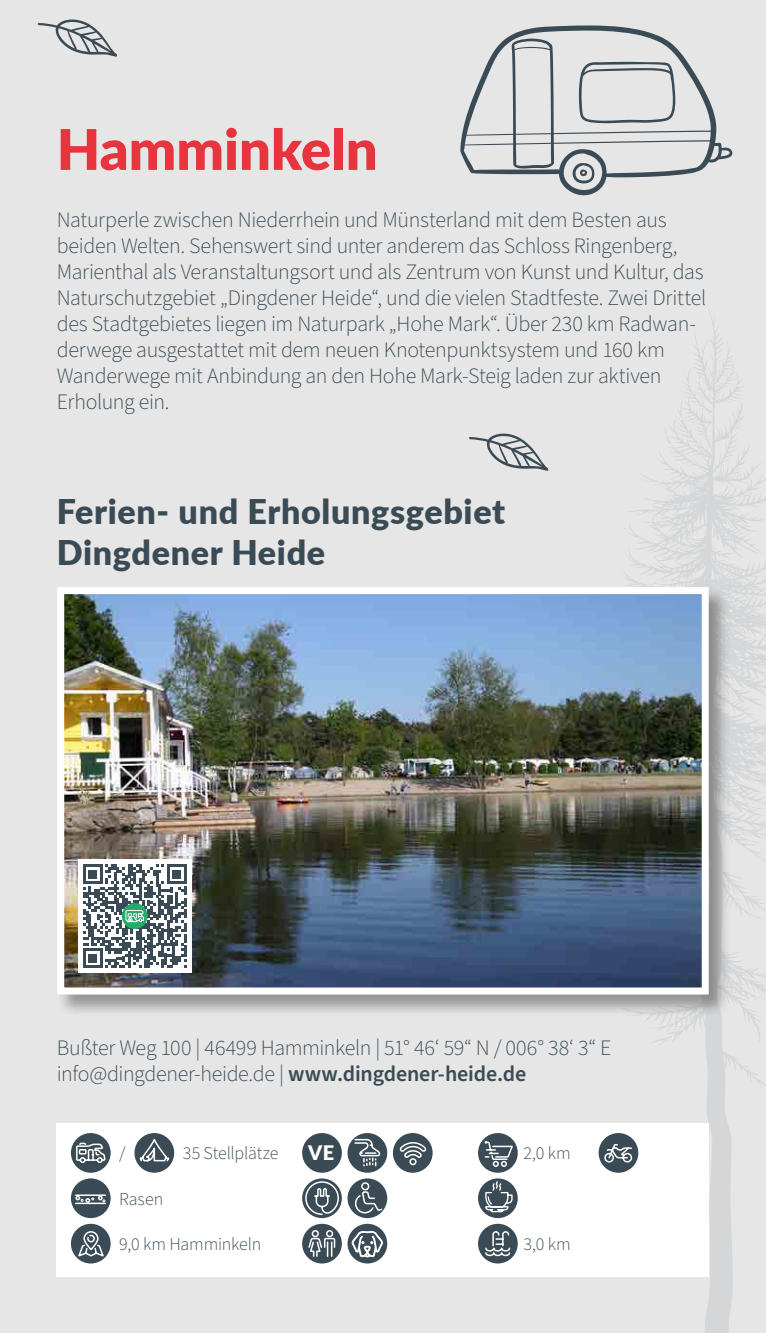
<style>
.page{position:relative;width:766px;height:1333px;background:#fff}
.page>*{position:absolute;margin:0;border:0;box-sizing:border-box;transform-origin:0 0}
.t1{font:900 56px "Lato";color:#e7343f}
.t2{font:900 34px/40.8px "Lato";letter-spacing:.02em;color:#3a4b56}
.t3{font:300 22px/26px "Source Sans Pro";letter-spacing:-.015em;color:#3a4b56}
.t4{font:900 20px "Lato";color:#fff}
.t5{font:300 18px "Source Sans Pro";letter-spacing:-.01em;color:#3a4b56}
.s1{font-weight:600}
</style>
<div class="page">
<div style="left:0;top:0;width:765px;height:1332px;background:#e6e6e6"></div>
<svg style="left:580px;top:311px;width:185px;height:1021px"></svg>
<svg style="left:624px;top:521px;width:8px;height:10px"></svg>
<svg style="left:748px;top:635px;width:5px;height:4px"></svg>
<svg style="left:723px;top:403px;width:6px;height:2px"></svg>
<svg style="left:698px;top:408px;width:2px;height:9px"></svg>
<svg style="left:671px;top:564px;width:4px;height:6px"></svg>
<svg style="left:721px;top:572px;width:7px;height:2px"></svg>
<svg style="left:664px;top:527px;width:6px;height:5px"></svg>
<svg style="left:637px;top:549px;width:9px;height:11px"></svg>
<svg style="left:664px;top:423px;width:5px;height:4px"></svg>
<svg style="left:665px;top:581px;width:11px;height:5px"></svg>
<svg style="left:740px;top:989px;width:23px;height:17px"></svg>
<div style="left:56px;top:586px;width:674px;height:430px;background:#000;opacity:.35"></div>
<img style="left:65px;top:595px;width:635px;height:391px">
<div style="left:57px;top:587px;width:651px;height:407px;border:7px solid #fff"></div>
<div style="left:78px;top:859px;width:113px;height:113px;background:#fff"></div>
<svg style="left:83px;top:864px;width:103px;height:103px"></svg>
<div style="left:57px;top:1123px;width:652px;height:153px;background:#fff"></div>
<svg style="left:71px;top:1132px;width:40px;height:40px"></svg>
<svg style="left:75px;top:1141px;width:31px;height:31px"></svg>
<svg style="left:71px;top:1223px;width:40px;height:40px"></svg>
<svg style="left:76px;top:1230px;width:29px;height:28px"></svg>
<div style="left:71px;top:1178px;width:40px;height:39px;background:#3a4b56;border-radius:50%"></div>
<svg style="left:75px;top:1194px;width:30px;height:9px"></svg>
<div style="left:302px;top:1223px;width:40px;height:40px;background:#3a4b56;border-radius:50%"></div>
<svg style="left:307px;top:1229px;width:29px;height:28px"></svg>
<svg style="left:347px;top:1132px;width:40px;height:40px"></svg>
<svg style="left:353px;top:1138px;width:28px;height:29px"></svg>
<div style="left:347px;top:1178px;width:40px;height:39px;background:#3a4b56;border-radius:50%"></div>
<svg style="left:354px;top:1181px;width:29px;height:33px"></svg>
<div style="left:393px;top:1132px;width:39px;height:40px;background:#3a4b56;border-radius:50%"></div>
<svg style="left:399px;top:1142px;width:27px;height:23px"></svg>
<div style="left:302px;top:1132px;width:40px;height:40px;background:#3a4b56;border-radius:50%"></div>
<svg style="left:302px;top:1178px;width:40px;height:39px"></svg>
<svg style="left:304px;top:1180px;width:35px;height:36px"></svg>
<div style="left:598px;top:1132px;width:40px;height:40px;background:#3a4b56;border-radius:50%"></div>
<svg style="left:604px;top:1144px;width:28px;height:19px"></svg>
<div style="left:478px;top:1132px;width:39px;height:40px;background:#3a4b56;border-radius:50%"></div>
<svg style="left:483px;top:1140px;width:31px;height:27px"></svg>
<div style="left:478px;top:1223px;width:39px;height:40px;background:#3a4b56;border-radius:50%"></div>
<svg style="left:485px;top:1231px;width:26px;height:25px"></svg>
<div style="left:478px;top:1178px;width:39px;height:39px;background:#3a4b56;border-radius:50%"></div>
<svg style="left:484px;top:1180px;width:29px;height:32px"></svg>
<div style="left:134px;top:1132px;width:40px;height:40px;background:#3a4b56;border-radius:50%"></div>
<svg style="left:138px;top:1134px;width:32px;height:28px"></svg>
<svg style="left:347px;top:1223px;width:40px;height:40px"></svg>
<svg style="left:351px;top:1230px;width:32px;height:27px"></svg>
<svg style="left:37px;top:19px;width:80px;height:38px"></svg>
<svg style="left:460px;top:25px;width:273px;height:171px"></svg>
<svg style="left:571px;top:163px;width:23px;height:22px"></svg>
<svg style="left:578px;top:62px;width:97px;height:61px"></svg>
<svg style="left:469px;top:433px;width:79px;height:38px"></svg>
<h1 class="t1" style="left:57px;top:107px;width:322px">Hamminkeln</h1>
<p class="t3" style="left:57px;top:207px;width:650px">Naturperle zwischen Niederrhein und Münsterland mit dem Besten aus beiden Welten. Sehenswert sind unter anderem das Schloss Ringenberg, Marienthal als Veranstaltungsort und als Zentrum von Kunst und Kultur, das Naturschutzgebiet „Dingdener Heide“, und die vielen Stadtfeste. Zwei Drittel des Stadtgebietes liegen im Naturpark „Hohe Mark“. Über 230 km Radwan&shy;derwege ausgestattet mit dem neuen Knotenpunktsystem und 160 km Wanderwege mit Anbindung an den Hohe Mark-Steig laden zur aktiven Erholung ein.</p>
<h2 class="t2" style="left:57px;top:489px;width:450px">Ferien- und Erholungsgebiet<br>Dingdener Heide</h2>
<p class="t3" style="left:57px;top:1035px;width:556px">Bußter Weg 100 | 46499 Hamminkeln | 51° 46‘ 59“ N / 006° 38‘ 3“ E info@dingdener-heide.de | <span class="s1">www.dingdener-heide.de</span></p>
<p class="t5" style="left:183px;top:1141px;width:97px">35 Stellplätze</p>
<p class="t4" style="left:308px;top:1137px;width:28px">VE</p>
<p class="t5" style="left:523px;top:1141px;width:49px">2,0 km</p>
<p class="t5" style="left:119px;top:1141px;width:8px">/</p>
<p class="t5" style="left:119px;top:1186px;width:46px">Rasen</p>
<p class="t5" style="left:119px;top:1231px;width:144px">9,0 km Hamminkeln</p>
<p class="t5" style="left:523px;top:1231px;width:49px">3,0 km</p>
</div>
